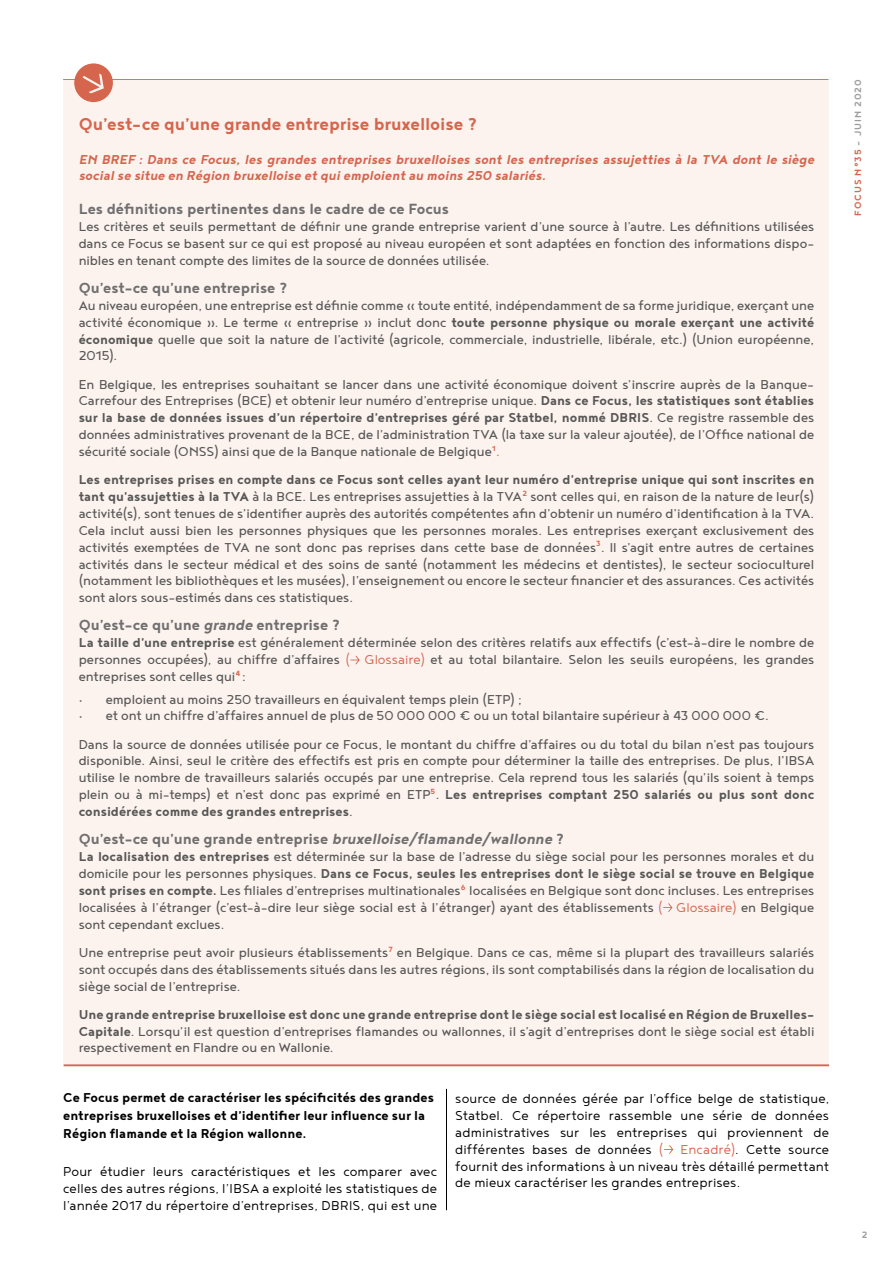
<style>
.page{position:relative;width:893px;height:1263px;background:#fff}
.page>*{position:absolute;margin:0;border:0;box-sizing:border-box;transform-origin:0 0}
.Bodytext_Encadré{font:700 21px "Noyh";letter-spacing:-.005em;color:#d5664d}
.Bodytext_Encadré-2{font:700 18px "Noyh";letter-spacing:-.005em;color:#706f6f}
.Bodytext_Encadré-3{font:15.75px/16.8px "Noyh";color:#575756;text-align:justify}
.Bodytext{font:300 15.75px/16.8px "Noyh";letter-spacing:.01em;color:#000;text-align:justify}
.Bodytext_Encadré-4{font:italic 700 15.75px/16.8px "Noyh";color:#d5664d}
.t1{font:700 15.75px/18px "Noyh";color:#000}
.t2{font:700 11.25px "Noyh";letter-spacing:.09em;color:#d5664d}
.t3{font:700 11.25px "Noyh";color:#9d9d9c}
.s1{font-weight:700}
.s2{color:#d5664d}
.s3{font-style:italic}
.s4{font-weight:300;color:#d5664d}
.s5{color:#9d9d9c}
</style>
<div class="page">
<hr style="left:63px;top:79px;width:765px;height:2px;background:#d5664d">
<div style="left:64px;top:80px;width:765px;height:985px;background:#fcf3ef"></div>
<div style="left:75px;top:64px;width:37px;height:37px;background:#d5664d;border-radius:50%"></div>
<div style="left:74px;top:63px;width:39px;height:39px;border:2px solid #d5664d;border-radius:50%"></div>
<svg style="left:83px;top:73px;width:21px;height:20px"></svg>
<svg style="left:350px;top:656px;width:10px;height:8px"></svg>
<svg style="left:663px;top:903px;width:9px;height:9px"></svg>
<hr style="left:64px;top:1064px;width:765px;height:2px;background:#d5664d">
<svg style="left:664px;top:1145px;width:9px;height:9px"></svg>
<hr style="left:446px;top:1089px;width:1px;height:121px;background:#000">
<p class="Bodytext_Encadré" style="left:79px;top:112px;width:400px">Qu’est-ce qu’une grande entreprise bruxelloise ?</p>
<p class="Bodytext_Encadré-4" style="left:79px;top:150px;width:740px">EN BREF : Dans ce Focus, les grandes entreprises bruxelloises sont les entreprises assujetties à la TVA dont le siège socialse situe en Région bruxelloise etquiemploientau moins 250 salariés.</p>
<p class="Bodytext_Encadré-2" style="left:79px;top:199px;width:372px">Les définitions pertinentes dans le cadre de ce Focus</p>
<p class="Bodytext_Encadré-3" style="left:79px;top:218px;width:737px">Les critères et seuils permettant de définir une grande entreprise varient d’une source à l’autre. Les définitions utilisées dans ce Focus se basent sur ce qui est proposé au niveau européen et sont adaptées en fonction des informations dispo&shy;nibles en tenant compte des limites de la source de données utilisée.</p>
<p class="Bodytext_Encadré-2" style="left:79px;top:277px;width:210px">Qu’est-ce qu’une entreprise ?</p>
<p class="Bodytext_Encadré-3" style="left:79px;top:296px;width:737px">Au niveau européen, une entreprise est définie comme « toute entité, indépendamment de sa forme juridique, exerçant une activité économique ». Le terme « entreprise » inclut donc <span class="s1">toute personne physique ou morale exerçant une activité économique</span> quelle que soit la nature de l’activité (agricole, commerciale, industrielle, libérale, etc.) (Union européenne, 2015).</p>
<p class="Bodytext_Encadré-3" style="left:79px;top:375px;width:737px">En Belgique, les entreprises souhaitant se lancer dans une activité économique doivent s’inscrire auprès de la Banque-Carrefour des Entreprises (BCE) et obtenir leur numéro d’entreprise unique. <span class="s1">Dans ce Focus, les statistiques sont établies sur la base de données issues d’un répertoire d’entreprises géré par Statbel, nommé DBRIS</span>. Ce registre rassemble des données administratives provenant de la BCE, de l’administration TVA (la taxe sur la valeur ajoutée), de l’Office national de sécurité sociale (ONSS) ainsi que de la Banque nationale de Belgique<sup>1</sup><span class="s2">.</span></p>
<p class="Bodytext_Encadré-3" style="left:79px;top:471px;width:737px"><span class="s1">Les entreprises prises en compte dans ce Focus sont celles ayant leur numéro d’entreprise unique qui sont inscrites en tant qu’assujetties à la TVA</span> à la BCE. Les entreprises assujetties à la TVA<sup>2</sup> sont celles qui, en raison de la nature de leur(s) activité(s), sont tenues de s’identifier auprès des autorités compétentes afin d’obtenir un numéro d’identification à la TVA.<br>Cela inclut aussi bien les personnes physiques que les personnes morales. Les entreprises exerçant exclusivement des activités exemptées de TVA ne sont donc pas reprises dans cette base de données<sup>3</sup>. Il s’agit entre autres de certaines activités dans le secteur médical et des soins de santé (notamment les médecins et dentistes), le secteur socioculturel (notamment les bibliothèques et les musées), l’enseignement ou encore le secteur financier et des assurances. Ces activités sont alors sous-estimés dans ces statistiques.</p>
<p class="Bodytext_Encadré-2" style="left:79px;top:615px;width:263px">Qu’est-ce qu’une <span class="s3">grande</span> entreprise ?</p>
<p class="Bodytext_Encadré-3" style="left:79px;top:634px;width:737px"><span class="s1">La taille d’une entreprise</span> est généralement déterminée selon des critères relatifs aux effectifs (c’est-à-dire le nombre de personnes occupées), au chiffre d’affaires <span class="s4">( Glossaire)</span> et au total bilantaire. Selon les seuils européens, les grandes entreprises sont celles qui<sup>4</sup> :</p>
<p class="Bodytext_Encadré-3" style="left:79px;top:690px;width:445px">• emploient au moins 250 travailleurs en équivalent temps plein (ETP) ;</p>
<p class="Bodytext_Encadré-3" style="left:79px;top:707px;width:691px">• et ont un chiffre d’affaires annuel de plus de 50 000 000 € ou un total bilantaire supérieur à 43 000 000 €.</p>
<p class="Bodytext_Encadré-3" style="left:79px;top:735px;width:737px">Dans la source de données utilisée pour ce Focus, le montant du chiffre d’affaires ou du total du bilan n’est pas toujours disponible. Ainsi, seul le critère des effectifs est pris en compte pour déterminer la taille des entreprises. De plus, l’IBSA utilise le nombre de travailleurs salariés occupés par une entreprise. Cela reprend tous les salariés (qu’ils soient à temps plein ou à mi-temps) et n’est donc pas exprimé en ETP<sup>5</sup>. <span class="s1">Les entreprises comptant 250 salariés ou plus sont donc considérées comme des grandes entreprises</span>.</p>
<p class="Bodytext_Encadré-2" style="left:79px;top:829px;width:487px">Qu’est-ce qu’une grande entreprise <span class="s3">bruxelloise/flamande/wallonne</span> ?</p>
<p class="Bodytext_Encadré-3" style="left:79px;top:848px;width:737px"><span class="s1">La localisation des entreprises</span> est déterminée sur la base de l’adresse du siège social pour les personnes morales et du domicile pour les personnes physiques. <span class="s1">Dans ce Focus, seules les entreprises dont le siège social se trouve en Belgique sont prises en compte.</span> Les filiales d’entreprises multinationales<sup>6</sup> localisées en Belgique sont donc incluses. Les entreprises localisées à l’étranger (c’est-à-dire leur siège social est à l’étranger) ayant des établissements <span class="s4">( Glossaire)</span> en Belgique sont cependant exclues.</p>
<p class="Bodytext_Encadré-3" style="left:79px;top:943px;width:737px">Une entreprise peut avoir plusieurs établissements<sup>7</sup> en Belgique. Dans ce cas, même si la plupart des travailleurs salariés sont occupés dans des établissements situés dans les autres régions, ils sont comptabilisés dans la région de localisation du siège social de l’entreprise.</p>
<p class="Bodytext_Encadré-3" style="left:79px;top:1005px;width:737px"><span class="s1">Une grande entreprise bruxelloise est donc une grande entreprise dont le siège social est localisé en Région de Bruxelles-Capitale</span>. Lorsqu’il est question d’entreprises flamandes ou wallonnes, il s’agit d’entreprises dont le siège social est établi respectivement en Flandre ou en Wallonie.</p>
<p class="t1" style="left:63px;top:1088px;width:372px">Ce Focus permet de caractériser les spécificités des grandes entreprises bruxelloises et d’identifier leur influence sur la<br>Région flamande et la Région wallonne.</p>
<p class="Bodytext" style="left:63px;top:1163px;width:375px">Pour étudier leurs caractéristiques et les comparer avec celles des autres régions, l’IBSA a exploité les statistiques de l’année 2017 du répertoire d’entreprises, DBRIS, qui est une</p>
<p class="Bodytext" style="left:455px;top:1090px;width:375px">source de données gérée par l’office belge de statistique, Statbel. Ce répertoire rassemble une série de données administratives sur les entreprises qui proviennent de différentes bases de données <span class="s2">( Encadré)</span>. Cette source fournit des informations à un niveau très détaillé permettant de mieux caractériser les grandes entreprises.</p>
<p class="t2" style="left:851px;top:216px;width:138px;rotate:-90deg">FOCUS N°35 <span class="s5">– JUIN 2020</span></p>
<p class="t3" style="left:862px;top:1228px;width:7px">2</p>
</div>
